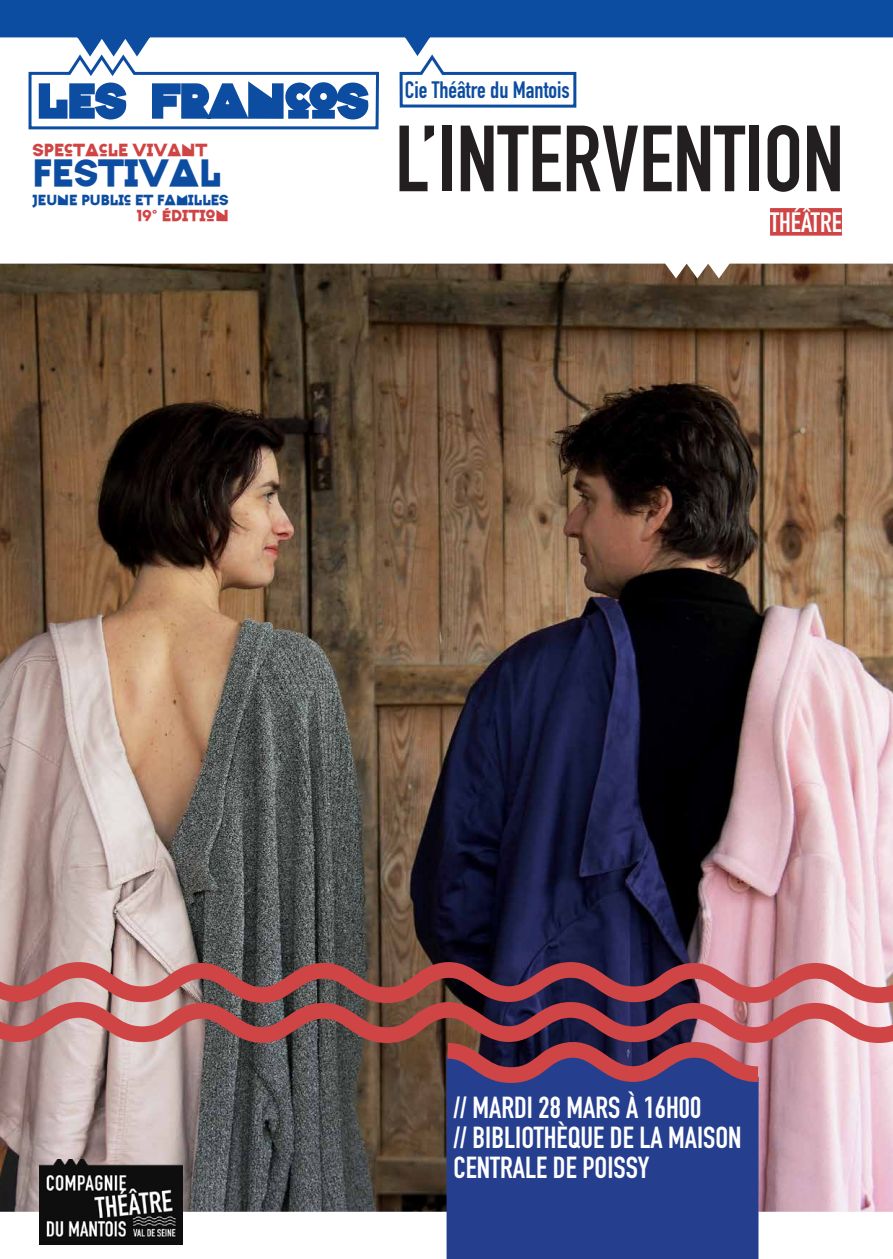
<style>
.page{position:relative;width:893px;height:1259px;background:#fff}
.page>*{position:absolute;margin:0;border:0;box-sizing:border-box;transform-origin:0 0}
.t1{font:92.1px "DIN Engschrift Std";color:#231f20}
.t2{font:39.6px "Crazy Loopin Paris";color:#0d4da1}
.t3{font:30px/30.3px "DIN Engschrift Std";color:#fff}
.Surlignement{font:27.6px "DIN Engschrift Std";color:#fff}
.t4{font:23.4px "DIN Engschrift Std";color:#0d4da1}
.t5{font:18.3px "Crazy Loopin Paris";color:#cf4545}
.t6{font:16.5px "Crazy Loopin Paris";color:#cf4545}
.t7{font:15.3px "Crazy Loopin Paris";color:#0d4da1}
</style>
<div class="page">
<img style="left:0;top:264px;width:893px;height:947px">
<div style="left:445px;top:1090px;width:315px;height:169px;background:#253f8e"></div>
<svg style="left:0;top:474px;width:893px;height:40px;background:#5e4634"></svg>
<img style="left:0;top:514px;width:893px;height:537px">
<svg style="left:432px;top:1034px;width:342px;height:56px;background:#6b405f"></svg>
<div style="left:770px;top:208px;width:72px;height:28px;background:#cf4545"></div>
<svg style="left:0;top:0;width:893px;height:52px"></svg>
<svg style="left:399px;top:52px;width:178px;height:56px"></svg>
<img style="left:39px;top:1159px;width:143px;height:85px">
<svg style="left:28px;top:52px;width:351px;height:78px"></svg>
<p class="t5" style="left:33px;top:138px;width:176px">SPECTACLE VIVANT</p>
<p class="t2" style="left:33px;top:149px;width:190px">FESTIVAL</p>
<p class="t7" style="left:33px;top:190px;width:198px">JEUNE PUBLIC ET FAMILLES</p>
<p class="t6" style="left:137px;top:205px;width:93px">19° ÉDITION</p>
<p class="t4" style="left:405px;top:76px;width:166px">Cie Théâtre du Mantois</p>
<p class="t1" style="left:395px;top:105px;width:450px">L’INTERVENTION</p>
<p class="Surlignement" style="left:770px;top:206px;width:73px">THÉÂTRE</p>
<p class="t3" style="left:454px;top:1092px;width:249px">// MARDI 28 MARS À 16H00</p>
<p class="t3" style="left:454px;top:1122px;width:289px">// BIBLIOTHÈQUE DE LA MAISON<br>CENTRALE DE POISSY</p>
</div>
